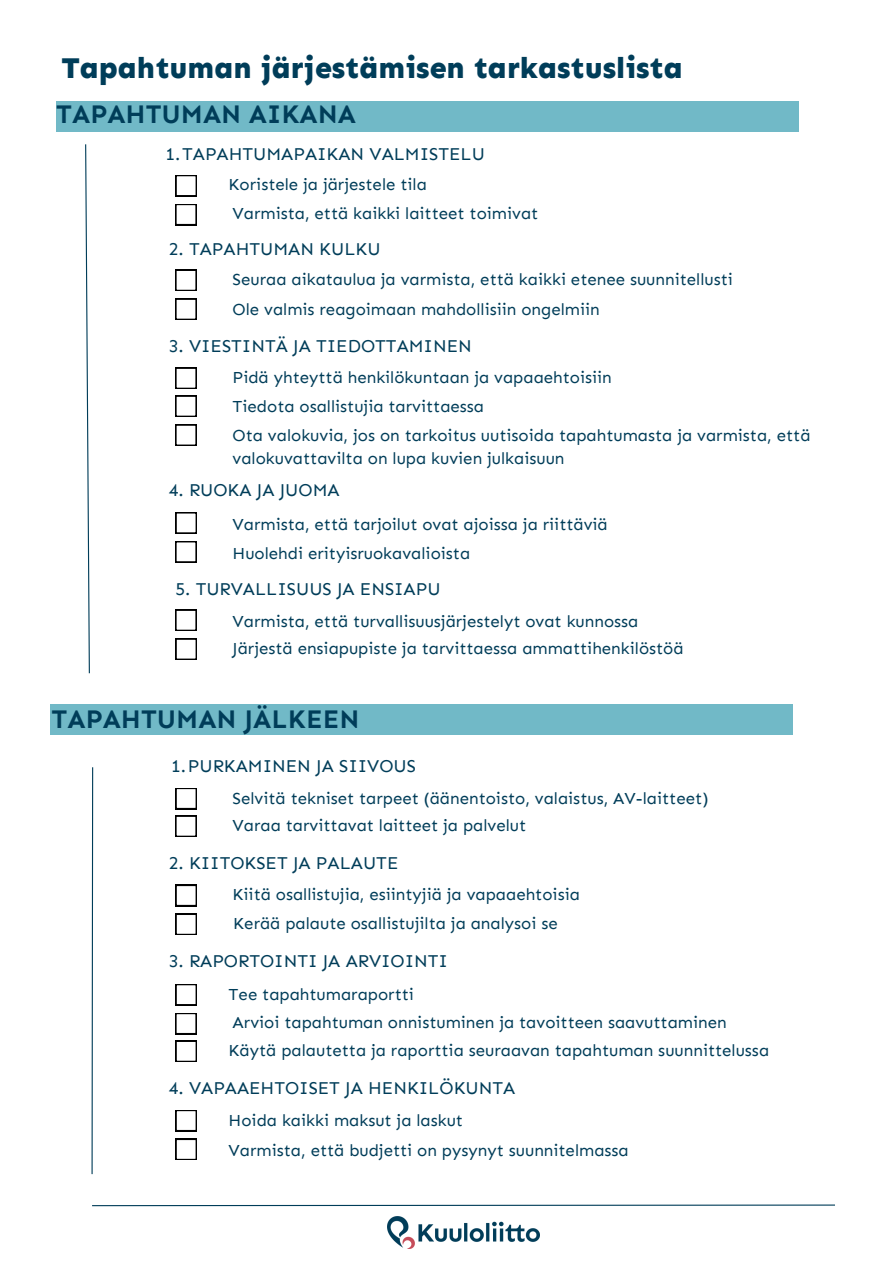
<style>
.page{position:relative;width:894px;height:1264px;background:#fff}
.page>*{position:absolute;margin:0;border:0;box-sizing:border-box;transform-origin:0 0}
.t1{font:800 30px "Sen";color:#003d59}
.t2{font:700 26.1px "Sen";color:#003d59}
.t3{font:18px "Sen";color:#003d59}
.t4{font:16.8px/22.5px "Sen";color:#003d59}
</style>
<div class="page">
<div style="left:56px;top:101px;width:743px;height:31px;background:#71b9c7"></div>
<svg style="left:85px;top:144px;width:5px;height:530px"></svg>
<svg style="left:92px;top:1204px;width:743px;height:2px"></svg>
<svg style="left:176px;top:175px;width:21px;height:21px"></svg>
<svg style="left:175px;top:204px;width:21px;height:21px"></svg>
<svg style="left:175px;top:270px;width:21px;height:21px"></svg>
<svg style="left:175px;top:299px;width:21px;height:21px"></svg>
<svg style="left:175px;top:368px;width:21px;height:21px"></svg>
<svg style="left:175px;top:396px;width:21px;height:21px"></svg>
<svg style="left:175px;top:424px;width:21px;height:21px"></svg>
<svg style="left:175px;top:541px;width:21px;height:21px"></svg>
<svg style="left:176px;top:512px;width:21px;height:21px"></svg>
<svg style="left:175px;top:609px;width:21px;height:21px"></svg>
<svg style="left:175px;top:815px;width:21px;height:21px"></svg>
<svg style="left:176px;top:788px;width:21px;height:21px"></svg>
<svg style="left:176px;top:885px;width:21px;height:21px"></svg>
<svg style="left:176px;top:913px;width:21px;height:21px"></svg>
<svg style="left:175px;top:1013px;width:21px;height:21px"></svg>
<svg style="left:176px;top:1040px;width:21px;height:21px"></svg>
<svg style="left:176px;top:1110px;width:21px;height:21px"></svg>
<svg style="left:176px;top:1138px;width:21px;height:21px"></svg>
<svg style="left:176px;top:638px;width:21px;height:21px"></svg>
<svg style="left:176px;top:984px;width:21px;height:21px"></svg>
<div style="left:50px;top:704px;width:742px;height:31px;background:#71b9c7"></div>
<svg style="left:91px;top:767px;width:3px;height:408px"></svg>
<img style="left:387px;top:1216px;width:152px;height:32px">
<h1 class="t1" style="left:61px;top:49px;width:622px">Tapahtuman järjestämisen tarkastuslista</h1>
<h2 class="t2" style="left:56px;top:99px;width:301px">TAPAHTUMAN AIKANA</h2>
<p class="t3" style="left:165px;top:143px;width:321px">1.TAPAHTUMAPAIKAN VALMISTELU</p>
<p class="t4" style="left:228px;top:173px;width:200px">Koristele ja järjestele tila</p>
<p class="t4" style="left:232px;top:201px;width:307px">Varmista, että kaikki laitteet toimivat</p>
<p class="t3" style="left:169px;top:238px;width:213px">2. TAPAHTUMAN KULKU</p>
<p class="t4" style="left:232px;top:268px;width:501px">Seuraa aikataulua ja varmista, että kaikki etenee suunnitellusti</p>
<h3 class="t4" style="left:232px;top:298px;width:368px">Ole valmis reagoimaan mahdollisiin ongelmiin</h3>
<p class="t3" style="left:169px;top:335px;width:304px">3. VIESTINTÄ JA TIEDOTTAMINEN</p>
<p class="t4" style="left:232px;top:366px;width:380px">Pidä yhteyttä henkilökuntaan ja vapaaehtoisiin</p>
<p class="t4" style="left:232px;top:395px;width:253px">Tiedota osallistujia tarvittaessa</p>
<h3 class="t4" style="left:232px;top:424px;width:579px">Ota valokuvia, jos on tarkoitus uutisoida tapahtumasta ja varmista, että valokuvattavilta on lupa kuvien julkaisuun</h3>
<p class="t3" style="left:169px;top:479px;width:172px">4. RUOKA JA JUOMA</p>
<p class="t4" style="left:232px;top:512px;width:376px">Varmista, että tarjoilut ovat ajoissa ja riittäviä</p>
<p class="t4" style="left:232px;top:542px;width:239px">Huolehdi erityisruokavalioista</p>
<h3 class="t3" style="left:175px;top:578px;width:266px">5. TURVALLISUUS JA ENSIAPU</h3>
<p class="t4" style="left:232px;top:610px;width:407px">Varmista, että turvallisuusjärjestelyt ovat kunnossa</p>
<p class="t4" style="left:232px;top:637px;width:452px">Järjestä ensiapupiste ja tarvittaessa ammattihenkilöstöä</p>
<h3 class="t2" style="left:52px;top:703px;width:309px">TAPAHTUMAN JÄLKEEN</h3>
<p class="t3" style="left:171px;top:755px;width:246px">1.PURKAMINEN JA SIIVOUS</p>
<p class="t4" style="left:232px;top:786px;width:477px">Selvitä tekniset tarpeet (äänentoisto, valaistus, AV-laitteet)</p>
<h3 class="t4" style="left:232px;top:814px;width:295px">Varaa tarvittavat laitteet ja palvelut</h3>
<p class="t3" style="left:169px;top:851px;width:231px">2. KIITOKSET JA PALAUTE</p>
<p class="t4" style="left:232px;top:883px;width:349px">Kiitä osallistujia, esiintyjiä ja vapaaehtoisia</p>
<h3 class="t4" style="left:233px;top:912px;width:326px">Kerää palaute osallistujilta ja analysoi se</h3>
<h3 class="t3" style="left:169px;top:950px;width:280px">3. RAPORTOINTI JA ARVIOINTI</h3>
<p class="t4" style="left:228px;top:983px;width:187px">Tee tapahtumaraportti</p>
<p class="t4" style="left:232px;top:1011px;width:495px">Arvioi tapahtuman onnistuminen ja tavoitteen saavuttaminen</p>
<p class="t4" style="left:228px;top:1039px;width:542px">Käytä palautetta ja raporttia seuraavan tapahtuman suunnittelussa</p>
<p class="t3" style="left:169px;top:1076px;width:348px">4. VAPAAEHTOISET JA HENKILÖKUNTA</p>
<p class="t4" style="left:228px;top:1109px;width:236px">Hoida kaikki maksut ja laskut</p>
<h2 class="t4" style="left:228px;top:1139px;width:401px">Varmista, että budjetti on pysynyt suunnitelmassa</h2>
</div>
